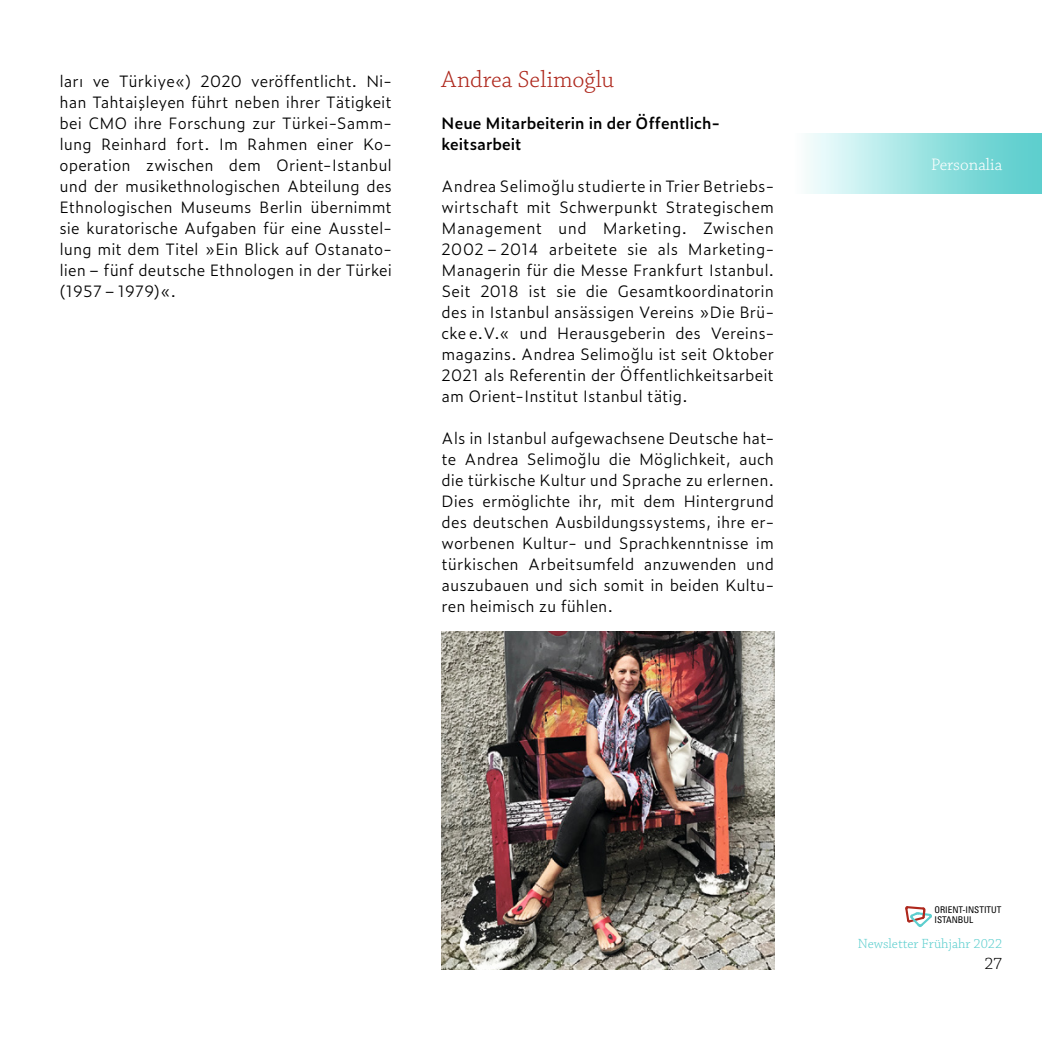
<style>
.page{position:relative;width:1042px;height:1042px;background:#fff}
.page>*{position:absolute;margin:0;border:0;box-sizing:border-box;transform-origin:0 0}
.t1{font:300 24.5px "Chaparral Pro";color:#ae271c}
.t2{font:300 17.5px "Chaparral Pro";color:#fff}
.t3{font:300 17.5px "Chaparral Pro";color:#000}
.t4{font:300 15.75px/21px "Zeitung Pro";color:#000;text-align:justify}
.t5{font:600 15.75px/21px "Zeitung Pro";letter-spacing:.005em;color:#000}
.t6{font:300 14px "Chaparral Pro";color:#5ccece}
.t7{font:condensed 9.28px/9.3px "Univers Com 57";color:#000}
</style>
<div class="page">
<div style="left:794px;top:134px;width:248px;height:59px;background:linear-gradient(to right,#f9ffff,#50cbca)"></div>
<svg style="left:905px;top:906px;width:27px;height:22px"></svg>
<img style="left:441px;top:631px;width:333px;height:338px">
<p class="t4" style="left:60px;top:70px;width:334px">ları ve Türkiye«) 2020 veröffentlicht. Ni&shy;han Tahtaişleyen führt neben ihrer Tätigkeit bei CMO ihre Forschung zur Türkei-Samm&shy;lung Reinhard fort. Im Rahmen einer Ko&shy;operation zwischen dem Orient-Istanbul und der musikethnologischen Abteilung des Ethnologischen Museums Berlin übernimmt sie kuratorische Aufgaben für eine Ausstel&shy;lung mit dem Titel »Ein Blick auf Ostanato&shy;lien – fünf deutsche Ethnologen in der Türkei (1957 – 1979)«.</p>
<h1 class="t1" style="left:441px;top:66px;width:174px">Andrea Selimoğlu</h1>
<p class="t5" style="left:441px;top:112px;width:280px">Neue Mitarbeiterin in der Öffentlich&shy;keitsarbeit</p>
<p class="t4" style="left:441px;top:175px;width:334px">Andrea Selimoğlu studierte in Trier Betriebs&shy;wirtschaft mit Schwerpunkt Strategischem Management und Marketing. Zwischen 2002 – 2014 arbeitete sie als Marketing-Managerin für die Messe Frankfurt Istanbul.<br>Seit 2018 ist sie die Gesamtkoordinatorin des in Istanbul ansässigen Vereins »Die Brü&shy;cke e.V.« und Herausgeberin des Vereins&shy;magazins. Andrea Selimoğlu ist seit Oktober 2021 als Referentin der Öffentlichkeitsarbeit am Orient-Institut Istanbul tätig.</p>
<p class="t4" style="left:441px;top:427px;width:334px">Als in Istanbul aufgewachsene Deutsche hat&shy;te Andrea Selimoğlu die Möglichkeit, auch die türkische Kultur und Sprache zu erlernen.<br>Dies ermöglichte ihr, mit dem Hintergrund des deutschen Ausbildungssystems, ihre er&shy;worbenen Kultur- und Sprachkenntnisse im türkischen Arbeitsumfeld anzuwenden und auszubauen und sich somit in beiden Kultu&shy;ren heimisch zu fühlen.</p>
<p class="t2" style="left:931px;top:155px;width:73px">Personalia</p>
<p class="t7" style="left:934px;top:905px;width:69px">ORIENT-INSTITUT<br>ISTANBUL</p>
<p class="t6" style="left:858px;top:936px;width:146px">Newsletter Frühjahr 2022</p>
<p class="t3" style="left:984px;top:954px;width:19px">27</p>
</div>
